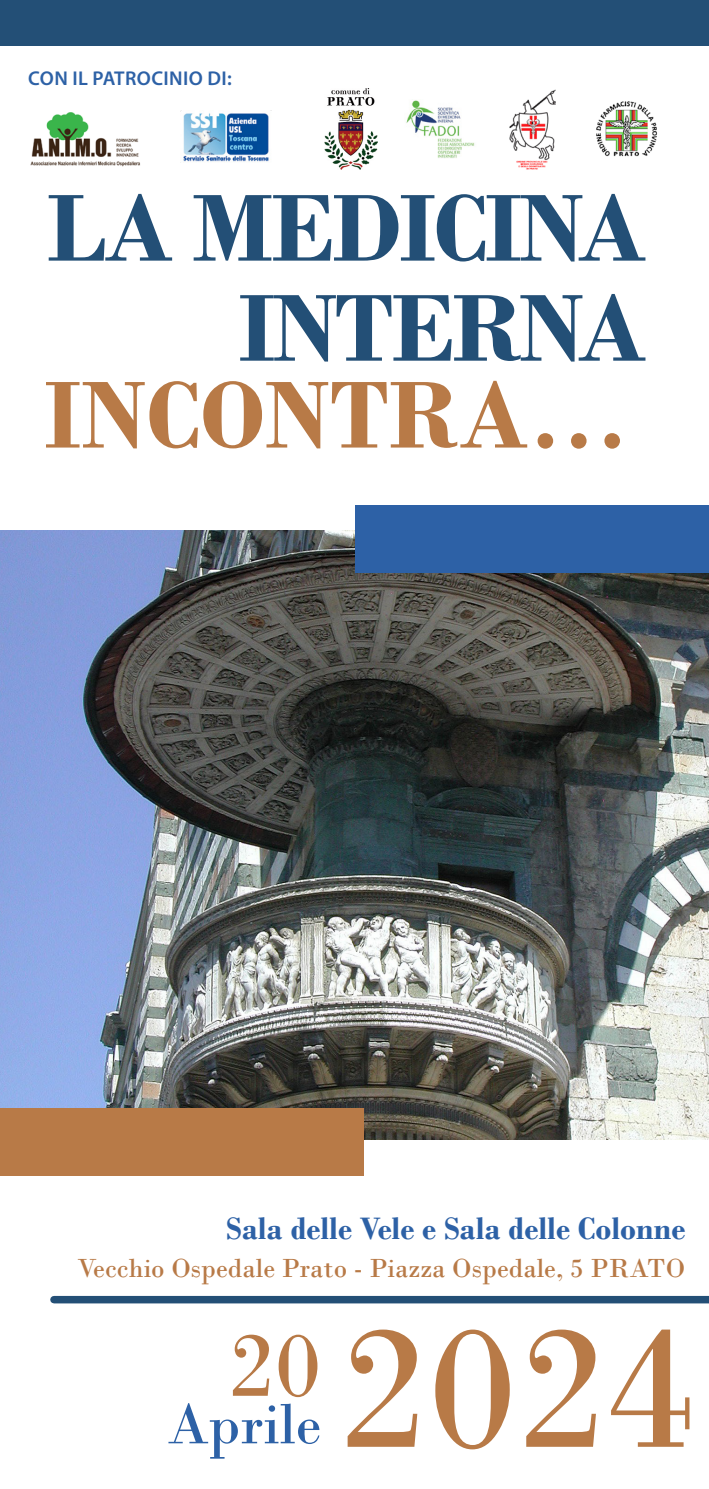
<style>
.page{position:relative;width:709px;height:1489px;background:#fff}
.page>*{position:absolute;margin:0;border:0;box-sizing:border-box;transform-origin:0 0}
.t1{font:182.25px "Bodoni";color:#b87a47}
.t2{font:700 100px/100px "Bodoni";letter-spacing:-.03em;color:#234f76;text-align:right}
.t3{font:700 100px "Bodoni";color:#b87a47}
.t4{font:95px "Bodoni";color:#b87a47}
.t5{font:60px "Bodoni";color:#2d61a6}
.t6{font:700 32.5px "Bodoni";color:#2d61a6}
.t7{font:27.5px "Bodoni";color:#b87a47}
.t8{font:600 20px "Myriad Pro";letter-spacing:.02em;color:#2d61a6}
</style>
<div class="page">
<img style="left:0;top:530px;width:709px;height:609px">
<div style="left:54px;top:1295px;width:655px;height:8px;background:#234f76"></div>
<div style="left:1px;top:0;width:708px;height:46px;background:#234f76"></div>
<div style="left:355px;top:505px;width:353px;height:68px;background:#2d61a6"></div>
<div style="left:0;top:1107px;width:363px;height:68px;background:#b87a47"></div>
<img style="left:596px;top:101px;width:61px;height:56px">
<img style="left:30px;top:112px;width:110px;height:55px">
<img style="left:406px;top:100px;width:69px;height:58px">
<img style="left:180px;top:110px;width:91px;height:52px">
<img style="left:509px;top:90px;width:46px;height:80px">
<img style="left:324px;top:89px;width:53px;height:80px">
<p class="t8" style="left:28px;top:65px;width:205px">CON IL PATROCINIO DI:</p>
<p class="t2" style="left:47px;top:177px;width:601px">LA MEDICINA<br>INTERNA</p>
<p class="t3" style="left:44px;top:356px;width:586px">INCONTRA…</p>
<p class="t6" style="left:226px;top:1209px;width:461px">Sala delle Vele e Sala delle Colonne</p>
<p class="t7" style="left:77px;top:1251px;width:609px">Vecchio Ospedale Prato - Piazza Ospedale, 5 PRATO</p>
<p class="t4" style="left:228px;top:1308px;width:95px">20</p>
<p class="t5" style="left:167px;top:1388px;width:156px">Aprile</p>
<p class="t1" style="left:338px;top:1279px;width:359px">2024</p>
</div>
